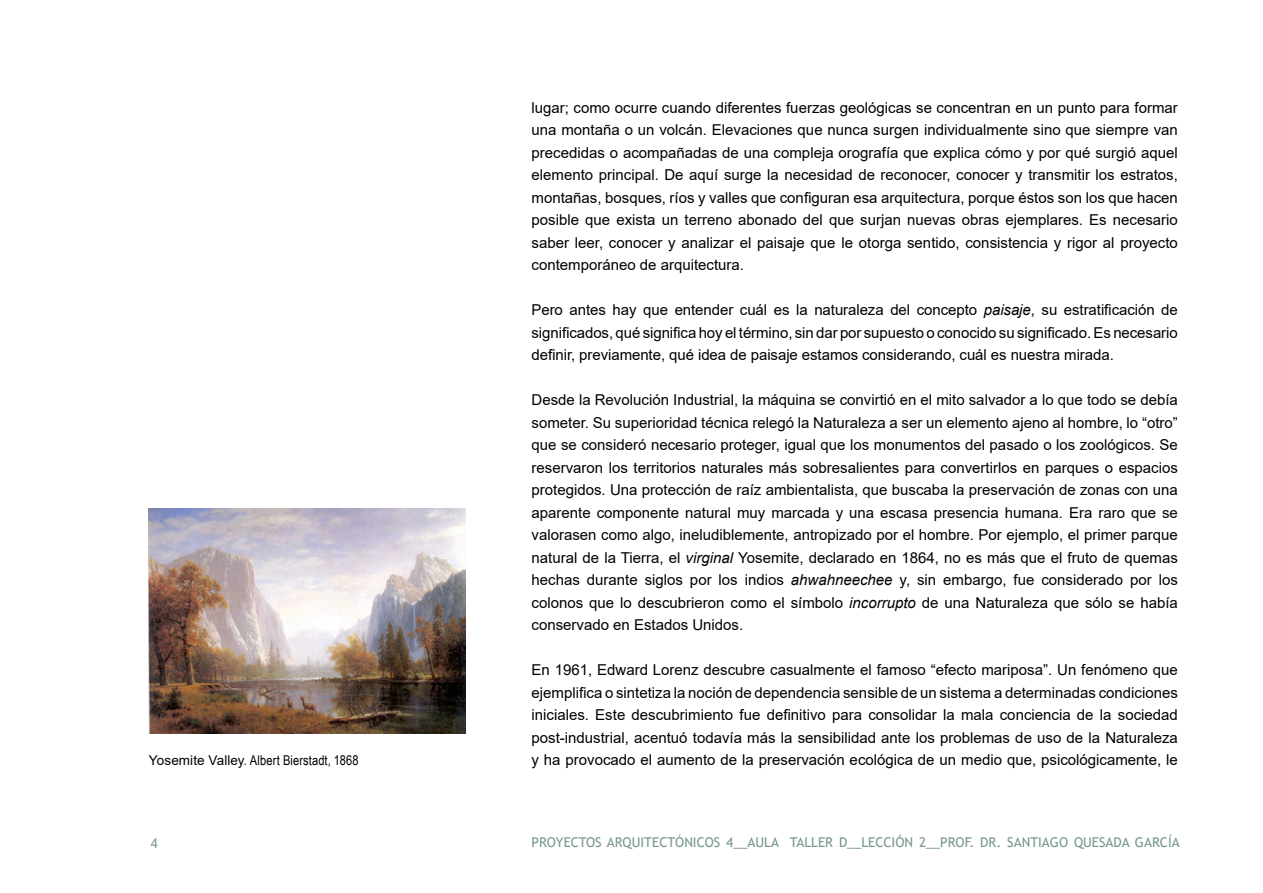
<style>
.page{position:relative;width:1263px;height:893px;background:#fff}
.page>*{position:absolute;margin:0;border:0;box-sizing:border-box;transform-origin:0 0}
.t1{font:15px/22.5px "Arial";color:#000;text-align:justify}
.t2{font:13.5px "Trebuchet MS";color:#78988b}
.t3{font:13.5px "Arial Narrow";letter-spacing:.01em;color:#000}
.t4{font:13.5px "Arial";color:#79998d}
.s1{font-style:italic}
.s2{font-family:"Arial"}
</style>
<div class="page">
<img style="left:149px;top:509px;width:317px;height:224px">
<p class="t1" style="left:531px;top:96px;width:648px">lugar; como ocurre cuando diferentes fuerzas geológicas se concentran en un punto para formar una montaña o un volcán. Elevaciones que nunca surgen individualmente sino que siempre van precedidas o acompañadas de una compleja orografía que explica cómo y por qué surgió aquel elemento principal. De aquí surge la necesidad de reconocer, conocer y transmitir los estratos, montañas, bosques, ríos y valles que configuran esa arquitectura, porque éstos son los que hacen posible que exista un terreno abonado del que surjan nuevas obras ejemplares. Es necesario saber leer, conocer y analizar el paisaje que le otorga sentido, consistencia y rigor al proyecto contemporáneo de arquitectura.</p>
<p class="t1" style="left:531px;top:299px;width:648px">Pero antes hay que entender cuál es la naturaleza del concepto <span class="s1">paisaje</span>, su estratificación de significados, qué significa hoy el término, sin dar por supuesto o conocido su significado. Es necesario definir, previamente, qué idea de paisaje estamos considerando, cuál es nuestra mirada.</p>
<p class="t1" style="left:531px;top:389px;width:648px">Desde la Revolución Industrial, la máquina se convirtió en el mito salvador a lo que todo se debía someter. Su superioridad técnica relegó la Naturaleza a ser un elemento ajeno al hombre, lo “otro” que se consideró necesario proteger, igual que los monumentos del pasado o los zoológicos. Se reservaron los territorios naturales más sobresalientes para convertirlos en parques o espacios protegidos. Una protección de raíz ambientalista, que buscaba la preservación de zonas con una aparente componente natural muy marcada y una escasa presencia humana. Era raro que se valorasen como algo, ineludiblemente, antropizado por el hombre. Por ejemplo, el primer parque natural de la Tierra, el <span class="s1">virginal</span> Yosemite, declarado en 1864, no es más que el fruto de quemas hechas durante siglos por los indios <span class="s1">ahwahneechee</span> y, sin embargo, fue considerado por los colonos que lo descubrieron como el símbolo <span class="s1">incorrupto</span> de una Naturaleza que sólo se había conservado en Estados Unidos.</p>
<p class="t1" style="left:531px;top:659px;width:648px">En 1961, Edward Lorenz descubre casualmente el famoso “efecto mariposa”. Un fenómeno que ejemplifica o sintetiza la noción de dependencia sensible de un sistema a determinadas condiciones iniciales. Este descubrimiento fue definitivo para consolidar la mala conciencia de la sociedad post-industrial, acentuó todavía más la sensibilidad ante los problemas de uso de la Naturaleza</p>
<p class="t3" style="left:149px;top:751px;width:211px"><span class="s2">Yosemite Valley</span>. Albert Bierstadt, 1868</p>
<p class="t1" style="left:531px;top:749px;width:648px">y ha provocado el aumento de la preservación ecológica de un medio que, psicológicamente, le</p>
<p class="t4" style="left:151px;top:834px;width:9px">4</p>
<p class="t2" style="left:531px;top:833px;width:650px">PROYECTOS ARQUITECTÓNICOS 4__AULA TALLER D__LECCIÓN 2__PROF. DR. SANTIAGO QUESADA GARCÍA</p>
</div>
